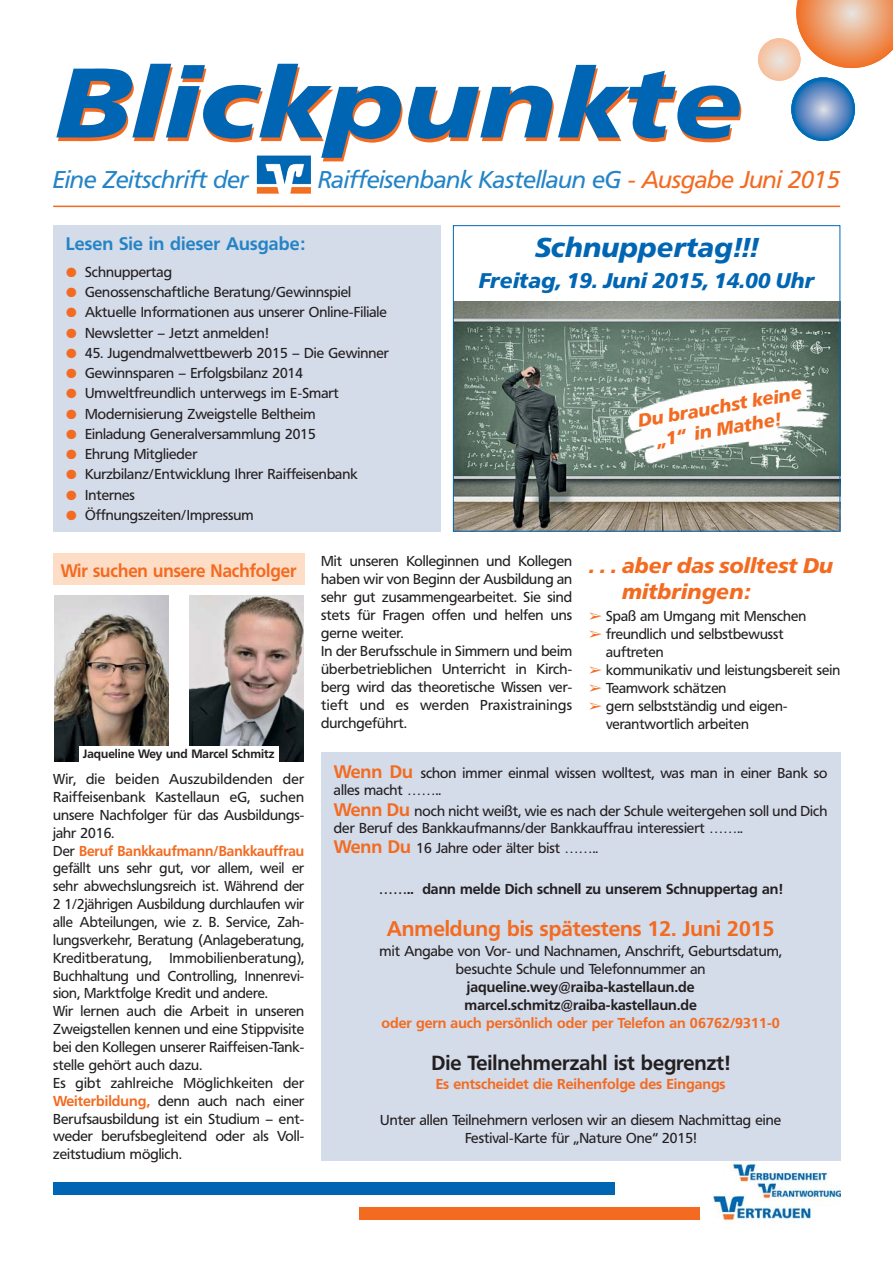
<style>
.page{position:relative;width:893px;height:1263px;background:#fff}
.page>*{position:absolute;margin:0;border:0;box-sizing:border-box;transform-origin:0 0}
.t1{font:italic 900 96px "Frutiger BSK";color:#0066b3;scale:1.18 1}
.t2{font:italic 900 27px "Frutiger BSK";color:#0066b3}
.t3{font:italic 24px "Frutiger BSK";color:#2484c6}
.t4{font:italic 900 21px/26.2px "Frutiger BSK";color:#f36b21}
.t5{font:700 21px "Frutiger BSK";color:#f36b21}
.t6{font:italic 900 21px "Frutiger BSK";color:#0066b3}
.t7{font:700 20.25px "Frutiger BSK";color:#231f20}
.t8{font:italic 900 18px/22.5px "Frutiger BSK";color:#f36b21;text-align:center}
.t9{font:700 18px "Frutiger BSK";color:#f36b21;scale:.95 1}
.t10{font:700 18px "Frutiger BSK";letter-spacing:.01em;color:#2484c6}
.t11{font:14.25px/17.9px "Frutiger BSK";color:#231f20}
.t12{font:700 14.25px/18px "Frutiger BSK";color:#231f20}
.t13{font:700 14.25px "Frutiger BSK";color:#f36b21}
.t14{font:700 12px "Frutiger BSK";color:#231f20}
.s1{font-size:97.5px}
.s2{color:#f36b21}
.s3{font-family:"European Pi Three";font-size:13.5px;color:#f36b21}
.s4{font-weight:700;color:#f36b21}
.s5{color:#fff}
.s6{font-weight:700;font-size:18px;color:#f36b21}
</style>
<div class="page">
<div style="left:359px;top:1208px;width:340px;height:12px;background:#f36b21"></div>
<div style="left:53px;top:1182px;width:561px;height:13px;background:#0066b3"></div>
<svg style="left:758px;top:38px;width:42px;height:43px"></svg>
<svg style="left:791px;top:77px;width:64px;height:64px;background:#558ac2"></svg>
<svg style="left:796px;top:0;width:96px;height:68px;background:#efa97d"></svg>
<img style="left:257px;top:155px;width:54px;height:39px">
<hr style="left:53px;top:206px;width:787px;height:1px;background:#f36b21">
<div style="left:53px;top:225px;width:387px;height:306px;background:#d4dbe9"></div>
<img style="left:455px;top:301px;width:383px;height:228px">
<div style="left:453px;top:225px;width:387px;height:306px;border:1px solid #0066b3"></div>
<img style="left:712px;top:1161px;width:128px;height:60px">
<img style="left:614px;top:371px;width:220px;height:109px">
<div style="left:321px;top:753px;width:519px;height:408px;background:#d4dbe9"></div>
<div style="left:53px;top:553px;width:251px;height:32px;background:#feddc6"></div>
<img style="left:55px;top:595px;width:113px;height:166px">
<img style="left:189px;top:595px;width:115px;height:166px">
<div style="left:79px;top:746px;width:200px;height:20px;background:#fff"></div>
<h1 class="t1" style="left:55px;top:65px;width:585px"><span class="s1">Blick</span>punkte</h1>
<h3 class="t3" style="left:53px;top:170px;width:197px">Eine Zeitschrift der</h3>
<h3 class="t3" style="left:318px;top:170px;width:523px">Raiffeisenbank Kastellaun eG <span class="s2">- Ausgabe Juni 2015</span></h3>
<p class="t10" style="left:66px;top:236px;width:241px">Lesen Sie in dieser Ausgabe:</p>
<p class="t11" style="left:66px;top:264px;width:108px"><span class="s3">-</span> Schnuppertag</p>
<p class="t11" style="left:66px;top:284px;width:287px"><span class="s3">-</span> Genossenschaftliche Beratung/Gewinnspiel</p>
<p class="t11" style="left:66px;top:305px;width:322px"><span class="s3">-</span> Aktuelle Informationen aus unserer Online-Filiale</p>
<p class="t11" style="left:66px;top:325px;width:204px"><span class="s3">-</span> Newsletter – Jetzt anmelden!</p>
<p class="t11" style="left:66px;top:345px;width:324px"><span class="s3">-</span> 45. Jugendmalwettbewerb 2015 – Die Gewinner</p>
<p class="t11" style="left:66px;top:365px;width:239px"><span class="s3">-</span> Gewinnsparen – Erfolgsbilanz 2014</p>
<p class="t11" style="left:66px;top:386px;width:274px"><span class="s3">-</span> Umweltfreundlich unterwegs im E-Smart</p>
<p class="t11" style="left:66px;top:406px;width:251px"><span class="s3">-</span> Modernisierung Zweigstelle Beltheim</p>
<p class="t11" style="left:66px;top:426px;width:251px"><span class="s3">-</span> Einladung Generalversammlung 2015</p>
<p class="t11" style="left:66px;top:447px;width:133px"><span class="s3">-</span> Ehrung Mitglieder</p>
<p class="t11" style="left:66px;top:467px;width:293px"><span class="s3">-</span> Kurzbilanz/Entwicklung Ihrer Raiffeisenbank</p>
<p class="t11" style="left:66px;top:487px;width:70px"><span class="s3">-</span> Internes</p>
<p class="t11" style="left:66px;top:507px;width:189px"><span class="s3">-</span> Öffnungszeiten/Impressum</p>
<h2 class="t2" style="left:535px;top:236px;width:224px">Schnuppertag!!!</h2>
<h3 class="t6" style="left:479px;top:272px;width:337px">Freitag, 19. Juni 2015, 14.00 Uhr</h3>
<p class="t8" style="left:636px;top:412px;width:168px;rotate:-10deg">Du brauchst keine „1“ in Mathe!</p>
<p class="t9" style="left:61px;top:563px;width:249px">Wir suchen unsere Nachfolger</p>
<p class="t14" style="left:83px;top:748px;width:193px">Jaqueline Wey und Marcel Schmitz</p>
<p class="t11" style="left:53px;top:771px;width:252px">Wir, die beiden Auszubildenden der Raiffeisenbank Kastellaun eG, suchen unsere Nachfolger für das Ausbildungs&shy;jahr 2016.<br>Der <span class="s4">Beruf Bankkaufmann/Bankkauf frau </span>gefällt uns sehr gut, vor allem, weil er sehr abwechslungsreich ist. Während der 2 1/2jährigen Ausbildung durchlaufen wir alle Abteilungen, wie z. B. Service, Zah&shy;lungsverkehr, Beratung (Anlageberatung, Kreditberatung, Immobilienberatung), Buchhaltung und Controlling, Innenrevi - sion, Marktfolge Kredit und andere.<br>Wir lernen auch die Arbeit in unseren Zweigstellen kennen und eine Stippvisite bei den Kollegen unserer Raiffeisen-Tank&shy;stelle gehört auch dazu.<br>Es gibt zahlreiche Möglichkeiten der <span class="s4">Weiterbildung,</span> denn auch nach einer Berufsausbildung ist ein Studium – ent&shy;weder berufsbegleitend oder als Voll&shy;zeitstudium möglich.</p>
<p class="t11" style="left:321px;top:554px;width:252px">Mit unseren Kolleginnen und Kollegen haben wir von Beginn der Ausbildung an sehr gut zusammengearbeitet. Sie sind stets für Fragen offen und helfen uns gerne weiter.<br>In der Berufsschule in Simmern und beim überbetrieblichen Unterricht in Kirch&shy;berg wird das theoretische Wissen ver&shy;tieft und es werden Praxistrainings durchgeführt.</p>
<h3 class="t4" style="left:589px;top:554px;width:245px">. . . aber das solltest Du <span class="s5">. . .</span> mitbringen:</h3>
<p class="t11" style="left:589px;top:608px;width:218px"><span class="s2">➢</span> Spaß am Umgang mit Menschen</p>
<p class="t11" style="left:606px;top:626px;width:179px;text-indent:-17px"><span class="s2">➢</span> freundlich und selbstbewusst auftreten</p>
<p class="t11" style="left:589px;top:662px;width:252px"><span class="s2">➢</span> kommunikativ und leistungsbereit sein</p>
<p class="t11" style="left:589px;top:680px;width:139px"><span class="s2">➢</span> Teamwork schätzen</p>
<p class="t11" style="left:606px;top:698px;width:183px;text-indent:-17px"><span class="s2">➢</span> gern selbstständig und eigen&shy;verantwortlich arbeiten</p>
<p class="t11" style="left:334px;top:766px;width:495px;line-height:17.2px"><span class="s6">Wenn Du</span> schon immer einmal wissen wolltest, was man in einer Bank so alles macht ……..</p>
<p class="t11" style="left:334px;top:803px;width:495px;line-height:17.2px"><span class="s6">Wenn Du</span> noch nicht weißt, wie es nach der Schule weitergehen soll und Dich der Beruf des Bankkaufmanns/der Bankkauffrau interessiert ……..</p>
<p class="t11" style="left:334px;top:841px;width:266px"><span class="s6">Wenn Du</span> 16 Jahre oder älter bist ……..</p>
<p class="t12" style="left:379px;top:881px;width:405px">…….. dann melde Dich schnell zu unserem Schnuppertag an!</p>
<h3 class="t5" style="left:387px;top:920px;width:389px">Anmeldung bis spätestens 12. Juni 2015</h3>
<p class="t11" style="left:379px;top:943px;width:403px;text-align:center">mit Angabe von Vor- und Nachnamen, Anschrift, Geburtsdatum, besuchte Schule und Telefonnummer an</p>
<p class="t12" style="left:464px;top:979px;width:234px">jaqueline.wey@raiba-kastellaun.de marcel.schmitz@raiba-kastellaun.de</p>
<p class="t13" style="left:381px;top:1017px;width:400px">oder gern auch persönlich oder per Telefon an 06762/9311-0</p>
<h3 class="t7" style="left:431px;top:1054px;width:300px">Die Teilnehmerzahl ist begrenzt!</h3>
<p class="t13" style="left:436px;top:1079px;width:291px">Es entscheidet die Reihenfolge des Eingangs</p>
<p class="t11" style="left:380px;top:1113px;width:402px;text-align:center">Unter allen Teilnehmern verlosen wir an diesem Nachmittag eine<br>Festival-Karte für „Nature One“ 2015!</p>
</div>
